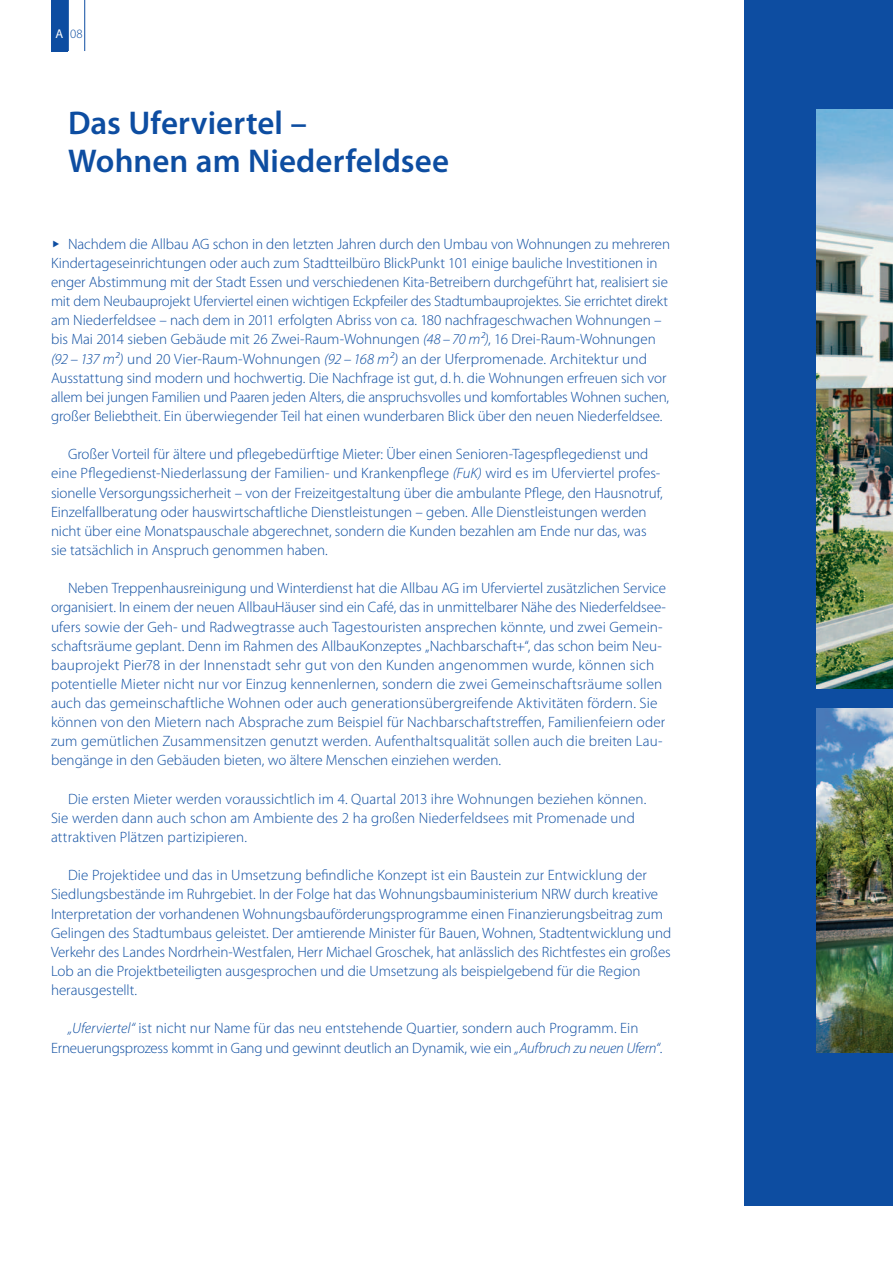
<style>
.page{position:relative;width:893px;height:1263px;background:#fff}
.page>*{position:absolute;margin:0;border:0;box-sizing:border-box;transform-origin:0 0}
.t1{font:600 33px/38.2px "Myriad Pro";letter-spacing:.005em;color:#0d4da1}
.FLIESSTEXT_BLAU_LIGH{font:300 15px/19.2px "Myriad Pro";color:#0d4da1}
.t2{font:300 12.75px "Myriad Pro";color:#0d4da1}
.t3{font:12.75px "Myriad Pro";color:#fff}
.s1{font-style:italic}
</style>
<div class="page">
<div style="left:744px;top:0;width:149px;height:1205px;background:#0d4da1"></div>
<img style="left:816px;top:109px;width:77px;height:580px">
<img style="left:816px;top:708px;width:77px;height:344px">
<div style="left:51px;top:0;width:17px;height:51px;background:#0d4da1"></div>
<hr style="left:84px;top:0;width:1px;height:51px;background:#0d4da1">
<hr style="left:68px;top:0;width:1px;height:51px;background:#0d4da1">
<p class="t3" style="left:56px;top:26px;width:9px">A</p>
<p class="t2" style="left:70px;top:26px;width:14px">08</p>
<p class="t1" style="left:68px;top:103px;width:383px">Das Uferviertel –<br>Wohnen am Niederfeldsee</p>
<p class="FLIESSTEXT_BLAU_LIGH" style="left:51px;top:234px;width:621px">◆ Nachdem die Allbau AG schon in den letzten Jahren durch den Umbau von Wohnungen zu mehreren Kindertageseinrichtungen oder auch zum Stadtteilbüro BlickPunkt 101 einige bauliche Investitionen in enger Abstimmung mit der Stadt Essen und verschiedenen Kita-Betreibern durchgeführt hat, realisiert sie mit dem Neubauprojekt Uferviertel einen wichtigen Eckpfeiler des Stadtumbauprojektes. Sie errichtet direkt am Niederfeldsee – nach dem in 2011 erfolgten Abriss von ca. 180 nachfrageschwachen Wohnungen – bis Mai 2014 sieben Gebäude mit 26 Zwei-Raum-Wohnungen <span class="s1">(48 – 70 m²)</span>, 16 Drei-Raum-Wohnungen <span class="s1">(92 – 137 m²)</span> und 20 Vier-Raum-Wohnungen <span class="s1">(92 – 168 m²)</span> an der Uferpromenade. Architektur und Ausstattung sind modern und hochwertig. Die Nachfrage ist gut, d.h. die Wohnungen erfreuen sich vor allem bei jungen Familien und Paaren jeden Alters, die anspruchsvolles und komfortables Wohnen suchen, großer Beliebtheit. Ein überwiegender Teil hat einen wunderbaren Blick über den neuen Niederfeldsee.</p>
<p class="FLIESSTEXT_BLAU_LIGH" style="left:51px;top:444px;width:613px;text-indent:17px">Großer Vorteil für ältere und pflegebedürftige Mieter: Über einen Senioren-Tagespflegedienst und eine Pflegedienst-Niederlassung der Familien- und Krankenpflege <span class="s1">(FuK)</span> wird es im Uferviertel profes&shy;sionelle Versorgungssicherheit – von der Freizeitgestaltung über die ambulante Pflege, den Hausnotruf, Einzelfallberatung oder hauswirtschaftliche Dienstleistungen – geben. Alle Dienstleistungen werden nicht über eine Monatspauschale abgerechnet, sondern die Kunden bezahlen am Ende nur das, was sie tatsächlich in Anspruch genommen haben.</p>
<p class="FLIESSTEXT_BLAU_LIGH" style="left:51px;top:578px;width:616px;text-indent:17px">Neben Treppenhausreinigung und Winterdienst hat die Allbau AG im Uferviertel zusätzlichen Service organisiert. In einem der neuen AllbauHäuser sind ein Café, das in unmittelbarer Nähe des Niederfeldsee&shy;ufers sowie der Geh- und Radwegtrasse auch Tagestouristen ansprechen könnte, und zwei Gemein&shy;schaftsräume geplant. Denn im Rahmen des AllbauKonzeptes „Nachbarschaft+“, das schon beim Neu&shy;bauprojekt Pier78 in der Innenstadt sehr gut von den Kunden angenommen wurde, können sich potentielle Mieter nicht nur vor Einzug kennenlernen, sondern die zwei Gemeinschaftsräume sollen auch das gemeinschaftliche Wohnen oder auch generationsübergreifende Aktivitäten fördern. Sie können von den Mietern nach Absprache zum Beispiel für Nachbarschaftstreffen, Familienfeiern oder zum gemütlichen Zusammensitzen genutzt werden. Aufenthaltsqualität sollen auch die breiten Lau&shy;bengänge in den Gebäuden bieten, wo ältere Menschen einziehen werden.</p>
<p class="FLIESSTEXT_BLAU_LIGH" style="left:51px;top:789px;width:597px;text-indent:17px">Die ersten Mieter werden voraussichtlich im 4. Quartal 2013 ihre Wohnungen beziehen können.<br>Sie werden dann auch schon am Ambiente des 2 ha großen Niederfeldsees mit Promenade und attraktiven Plätzen partizipieren.</p>
<p class="FLIESSTEXT_BLAU_LIGH" style="left:51px;top:865px;width:622px;text-indent:17px">Die Projektidee und das in Umsetzung befindliche Konzept ist ein Baustein zur Entwicklung der Siedlungsbestände im Ruhrgebiet. In der Folge hat das Wohnungsbauministerium NRW durch kreative Interpretation der vorhandenen Wohnungsbauförderungsprogramme einen Finanzierungsbeitrag zum Gelingen des Stadtumbaus geleistet. Der amtierende Minister für Bauen, Wohnen, Stadtentwicklung und Verkehr des Landes Nordrhein-Westfalen, Herr Michael Groschek, hat anlässlich des Richtfestes ein großes Lob an die Projektbeteiligten ausgesprochen und die Umsetzung als beispielgebend für die Region herausgestellt.</p>
<p class="FLIESSTEXT_BLAU_LIGH" style="left:51px;top:1018px;width:613px;text-align:center"><span class="s1">„Uferviertel“</span> ist nicht nur Name für das neu entstehende Quartier, sondern auch Programm. Ein<br>Erneuerungsprozess kommt in Gang und gewinnt deutlich an Dynamik, wie ein <span class="s1">„Aufbruch zu neuen Ufern“</span>.</p>
</div>
